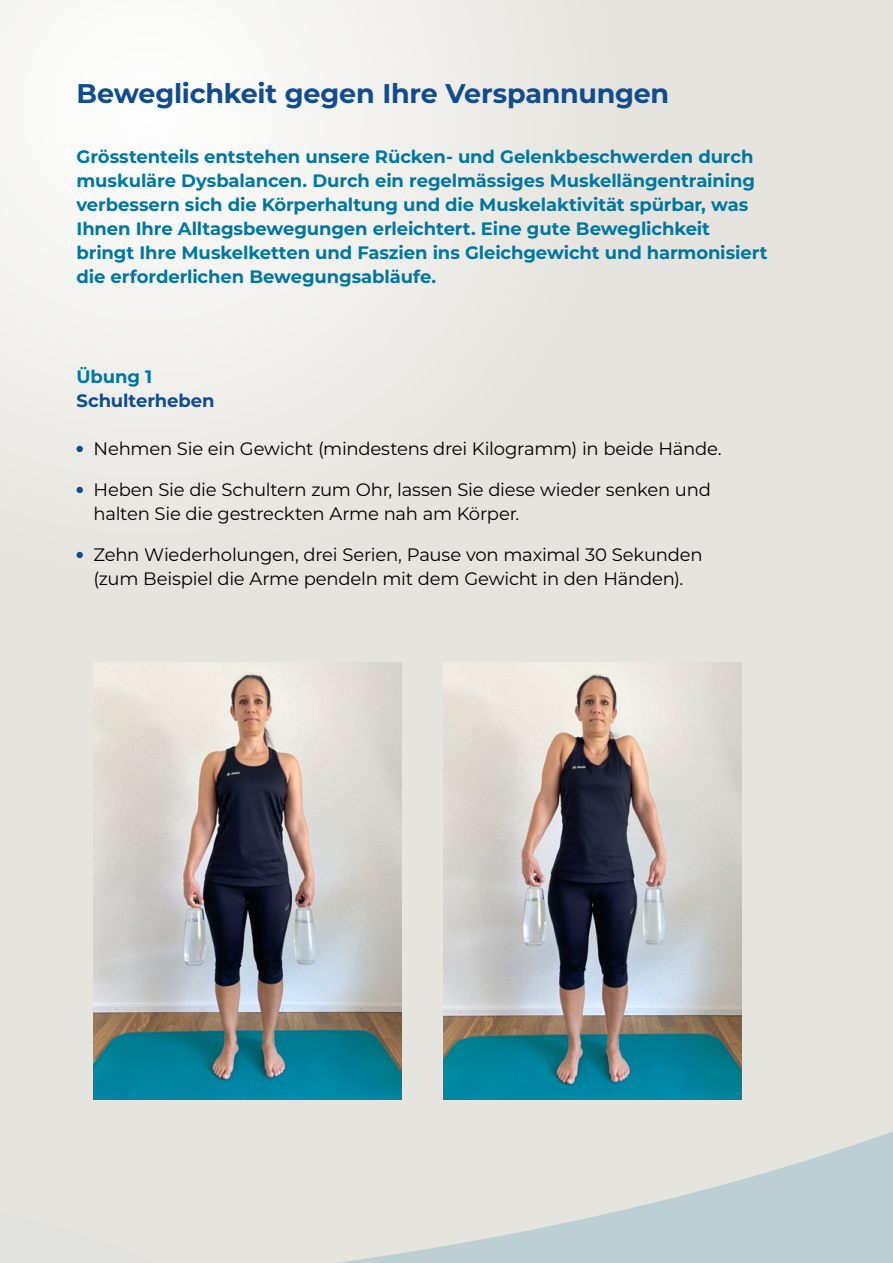
<style>
.page{position:relative;width:893px;height:1263px;background:#e5e4de}
.page>*{position:absolute;margin:0;border:0;box-sizing:border-box;transform-origin:0 0}
.t1{font:700 27px "Montserrat";letter-spacing:-.01em;color:#114c8e}
.t2{font:700 18px/24px "Montserrat";letter-spacing:-.005em;color:#0077a2}
.t3{font:18px/24px "Montserrat";letter-spacing:-.015em;color:#000}
.t4{font:700 18px "Montserrat";letter-spacing:-.005em;color:#114c8e}
</style>
<div class="page">
<svg style="left:0;top:0;width:469px;height:559px;fill:#f0f0ed"></svg>
<img style="left:94px;top:662px;width:307px;height:316px">
<img style="left:444px;top:662px;width:297px;height:376px">
<svg style="left:93px;top:978px;width:359px;height:13px"></svg>
<svg style="left:93px;top:991px;width:489px;height:47px;background:#a5a098"></svg>
<svg style="left:77px;top:446px;width:6px;height:6px"></svg>
<svg style="left:77px;top:487px;width:6px;height:6px"></svg>
<svg style="left:77px;top:552px;width:6px;height:6px"></svg>
<svg style="left:93px;top:1038px;width:800px;height:225px"></svg>
<h1 class="t1" style="left:77px;top:74px;width:594px">Beweglichkeit gegen Ihre Verspannungen</h1>
<p class="t2" style="left:77px;top:143px;width:692px">Grösstenteils entstehen unsere Rücken- und Gelenkbeschwerden durch muskuläre Dysbalancen. Durch ein regelmässiges Muskellängentraining verbessern sich die Körperhaltung und die Muskelaktivität spürbar, was Ihnen Ihre Alltagsbewegungen erleichtert. Eine gute Beweglichkeit bringt Ihre Muskelketten und Faszien ins Gleichgewicht und harmonisiert die erforderlichen Bewegungsabläufe.</p>
<p class="t2" style="left:77px;top:364px;width:77px">Übung 1</p>
<p class="t4" style="left:77px;top:388px;width:139px">Schulterheben</p>
<p class="t3" style="left:94px;top:436px;width:630px">Nehmen Sie ein Gewicht (mindestens drei Kilogramm) in beide Hände.</p>
<p class="t3" style="left:94px;top:477px;width:619px">Heben Sie die Schultern zum Ohr, lassen Sie diese wieder senken und halten Sie die gestreckten Arme nah am Körper.</p>
<p class="t3" style="left:94px;top:542px;width:611px">Zehn Wiederholungen, drei Serien, Pause von maximal 30 Sekunden (zum Beispiel die Arme pendeln mit dem Gewicht in den Händen).</p>
</div>
